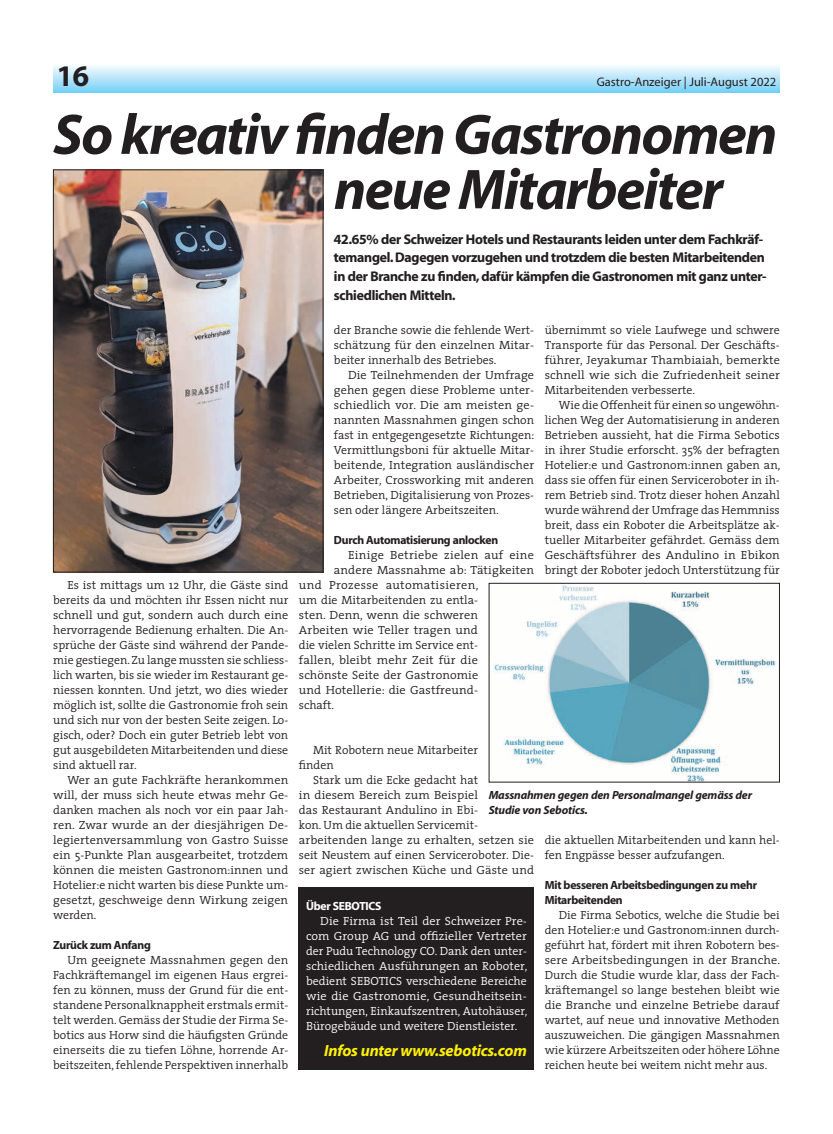
<style>
.page{position:relative;width:833px;height:1134px;background:#fff}
.page>*{position:absolute;margin:0;border:0;box-sizing:border-box;transform-origin:0 0}
.t1{font:italic 700 57.5px/55px "Myriad";letter-spacing:-.03em;color:#231f20}
.t2{font:30px "Myriad Headline";color:#231f20}
.t3{font:italic 700 16.25px "Myriad";letter-spacing:-.015em;color:#fff101}
.t4{font:14px/18.8px "Myriad Headline";letter-spacing:-.015em;color:#231f20}
.t5{font:12.5px "Myriad";color:#231f20}
.t6{font:300 11.88px/15px "The Serif";color:#231f20;text-align:justify}
.t7{font:300 11.88px/15px "The Serif";color:#231f20;text-align:justify;scale:1.04 1}
.t8{font:300 11.88px/15px "The Serif";color:#fff;text-align:justify;scale:1.04 1}
.t9{font:11.88px/15px "Myriad Headline";letter-spacing:-.015em;color:#231f20}
.t10{font:italic 700 11.88px/15px "Myriad";letter-spacing:-.015em;color:#231f20}
.t11{font:300 11.88px "The Serif";letter-spacing:.02em;color:#231f20;scale:1.04 1}
.t12{font:300 11.88px "The Serif";letter-spacing:.03em;color:#231f20;scale:1.04 1}
.t13{font:11.88px "Myriad Headline";letter-spacing:-.015em;color:#fff}
</style>
<div class="page">
<div style="left:53px;top:64px;width:727px;height:28px;background:linear-gradient(to bottom,#fbfcfe,#7dd2f6)"></div>
<img style="left:55px;top:172px;width:266px;height:398px">
<div style="left:53px;top:170px;width:270px;height:402px;border:1px solid #231f20"></div>
<div style="left:299px;top:888px;width:235px;height:182px;background:#231f20"></div>
<img style="left:494px;top:585px;width:282px;height:195px">
<div style="left:489px;top:583px;width:291px;height:199px;border:1px solid #231f20"></div>
<h2 class="t2" style="left:57px;top:61px;width:34px">16</h2>
<p class="t5" style="left:596px;top:76px;width:181px">Gastro-Anzeiger | Juli-August 2022</p>
<h1 class="t1" style="left:334px;top:109px;width:445px;text-indent:-281px">So kreativ finden Gastronomen neue Mitarbeiter</h1>
<p class="t4" style="left:334px;top:230px;width:434px">42.65% der Schweizer Hotels und Restaurants leiden unter dem Fachkräf&shy;temangel. Dagegen vorzugehen und trotzdem die besten Mitarbeitenden in der Branche zu finden, dafür kämpfen die Gastronomen mit ganz unter&shy;schiedlichen Mitteln.</p>
<p class="t6" style="left:53px;top:577px;width:237px;text-indent:14px">Es ist mittags um 12 Uhr, die Gäste sind bereits da und möchten ihr Essen nicht nur schnell und gut, sondern auch durch eine hervorragende Bedienung erhalten. Die An&shy;sprüche der Gäste sind während der Pande&shy;mie gestiegen. Zu lange mussten sie schliess&shy;lich warten, bis sie wieder im Restaurant ge&shy;niessen konnten. Und jetzt, wo dies wieder möglich ist, sollte die Gastronomie froh sein und sich nur von der besten Seite zeigen. Lo&shy;gisch, oder? Doch ein guter Betrieb lebt von gut ausgebildeten Mitarbeitenden und diese sind aktuell rar.</p>
<p class="t7" style="left:53px;top:772px;width:228px;text-indent:14px">Wer an gute Fachkräfte herankommen will, der muss sich heute etwas mehr Ge&shy;danken machen als noch vor ein paar Jah&shy;ren. Zwar wurde an der diesjährigen De&shy;legiertenversammlung von Gastro Suisse ein 5-Punkte Plan ausgearbeitet, trotzdem können die meisten Gastronom:innen und Hotelier:e nicht warten bis diese Punkte um&shy;gesetzt, geschweige denn Wirkung zeigen werden.</p>
<p class="t9" style="left:53px;top:938px;width:99px">Zurück zum Anfang</p>
<p class="t6" style="left:53px;top:952px;width:237px;text-indent:14px">Um geeignete Massnahmen gegen den Fachkräftemangel im eigenen Haus ergrei&shy;fen zu können, muss der Grund für die ent&shy;standene Personalknappheit erstmals ermit&shy;telt werden. Gemäss der Studie der Firma Se&shy;botics aus Horw sind die häufigsten Gründe einerseits die zu tiefen Löhne, horrende Ar&shy;beitszeiten, fehlende Perspektiven innerhalb</p>
<p class="t6" style="left:334px;top:322px;width:202px">der Branche sowie die fehlende Wert&shy;schätzung für den einzelnen Mitar&shy;beiter innerhalb des Betriebes.</p>
<p class="t6" style="left:334px;top:367px;width:202px;text-indent:14px">Die Teilnehmenden der Umfrage gehen gegen diese Probleme unter&shy;schiedlich vor. Die am meisten ge&shy;nannten Massnahmen gingen schon fast in entgegengesetzte Richtungen:<br>Vermittlungsboni für aktuelle Mitar&shy;beitende, Integration ausländischer Arbeiter, Crossworking mit anderen Betrieben, Digitalisierung von Prozes&shy;sen oder längere Arbeitszeiten.</p>
<p class="t9" style="left:334px;top:533px;width:166px">Durch Automatisierung anlocken</p>
<p class="t11" style="left:348px;top:545px;width:180px">Einige Betriebe zielen auf eine</p>
<p class="t7" style="left:334px;top:562px;width:194px">andere Massnahme ab: Tätigkeiten</p>
<p class="t12" style="left:299px;top:575px;width:174px">und Prozesse automatisieren,</p>
<p class="t6" style="left:299px;top:592px;width:181px">um die Mitarbeitenden zu entla-</p>
<p class="t7" style="left:299px;top:607px;width:174px">sten. Denn, wenn die schweren</p>
<p class="t7" style="left:299px;top:622px;width:174px">Arbeiten wie Teller tragen und</p>
<p class="t6" style="left:299px;top:637px;width:181px">die vielen Schritte im Service ent-</p>
<p class="t7" style="left:299px;top:652px;width:174px">fallen, bleibt mehr Zeit für die</p>
<p class="t6" style="left:299px;top:667px;width:181px">schönste Seite der Gastronomie</p>
<p class="t7" style="left:299px;top:682px;width:174px">und Hotellerie: die Gastfreund-</p>
<p class="t6" style="left:299px;top:697px;width:37px">schaft.</p>
<p class="t6" style="left:299px;top:742px;width:181px;text-indent:14px">Mit Robotern neue Mitarbeiter finden</p>
<p class="t6" style="left:299px;top:772px;width:237px;text-align:left;text-indent:14px">Stark um die Ecke gedacht hat<br>in diesem Bereich zum Beispiel<br>das Restaurant Andulino in Ebi-<br>kon. Um die aktuellen Servicemit&shy;arbeitenden lange zu erhalten, setzen sie seit Neustem auf einen Serviceroboter. Die&shy;ser agiert zwischen Küche und Gäste und</p>
<p class="t6" style="left:544px;top:322px;width:237px">übernimmt so viele Laufwege und schwere Transporte für das Personal. Der Geschäfts&shy;führer, Jeyakumar Thambiaiah, bemerkte schnell wie sich die Zufriedenheit seiner Mitarbeitenden verbesserte.</p>
<p class="t6" style="left:544px;top:397px;width:237px;text-indent:14px">Wie die Offenheit für einen so ungewöhn&shy;lichen Weg der Automatisierung in anderen Betrieben aussieht, hat die Firma Sebotics in ihrer Studie erforscht. 35% der befragten Hotelier:e und Gastronom:innen gaben an, dass sie offen für einen Serviceroboter in ih&shy;rem Betrieb sind. Trotz dieser hohen Anzahl wurde während der Umfrage das Hemmniss breit, dass ein Roboter die Arbeitsplätze ak&shy;tueller Mitarbeiter gefährdet. Gemäss dem Geschäftsführer des Andulino in Ebikon bringt der Roboter jedoch Unterstützung für</p>
<p class="t10" style="left:489px;top:788px;width:265px">Massnahmen gegen den Personalmangel gemäss der<br>Studie von Sebotics.</p>
<p class="t6" style="left:544px;top:832px;width:237px">die aktuellen Mitarbeitenden und kann hel&shy;fen Engpässe besser aufzufangen.</p>
<p class="t9" style="left:544px;top:878px;width:214px">Mit besseren Arbeitsbedingungen zu mehr<br>Mitarbeitenden</p>
<p class="t6" style="left:544px;top:907px;width:237px;text-indent:14px">Die Firma Sebotics, welche die Studie bei den Hotelier:e und Gastronom:innen durch&shy;geführt hat, fördert mit ihren Robotern bes&shy;sere Arbeitsbedingungen in der Branche.<br>Durch die Studie wurde klar, dass der Fach&shy;kräftemangel so lange bestehen bleibt wie die Branche und einzelne Betriebe darauf wartet, auf neue und innovative Methoden auszuweichen. Die gängigen Massnahmen wie kürzere Arbeitszeiten oder höhere Löhne reichen heute bei weitem nicht mehr aus.</p>
<p class="t13" style="left:306px;top:900px;width:77px">Über SEBOTICS</p>
<p class="t8" style="left:306px;top:913px;width:214px;text-indent:14px">Die Firma ist Teil der Schweizer Pre&shy;com Group AG und offizieller Vertreter der Pudu Technology CO. Dank den unter&shy;schiedlichen Ausführungen an Roboter, bedient SEBOTICS verschiedene Bereiche wie die Gastronomie, Gesundheitsein&shy;richtungen, Einkaufszentren, Autohäuser, Bürogebäude und weitere Dienstleister.</p>
<h3 class="t3" style="left:324px;top:1042px;width:204px">Infos unter www.sebotics.com</h3>
</div>
